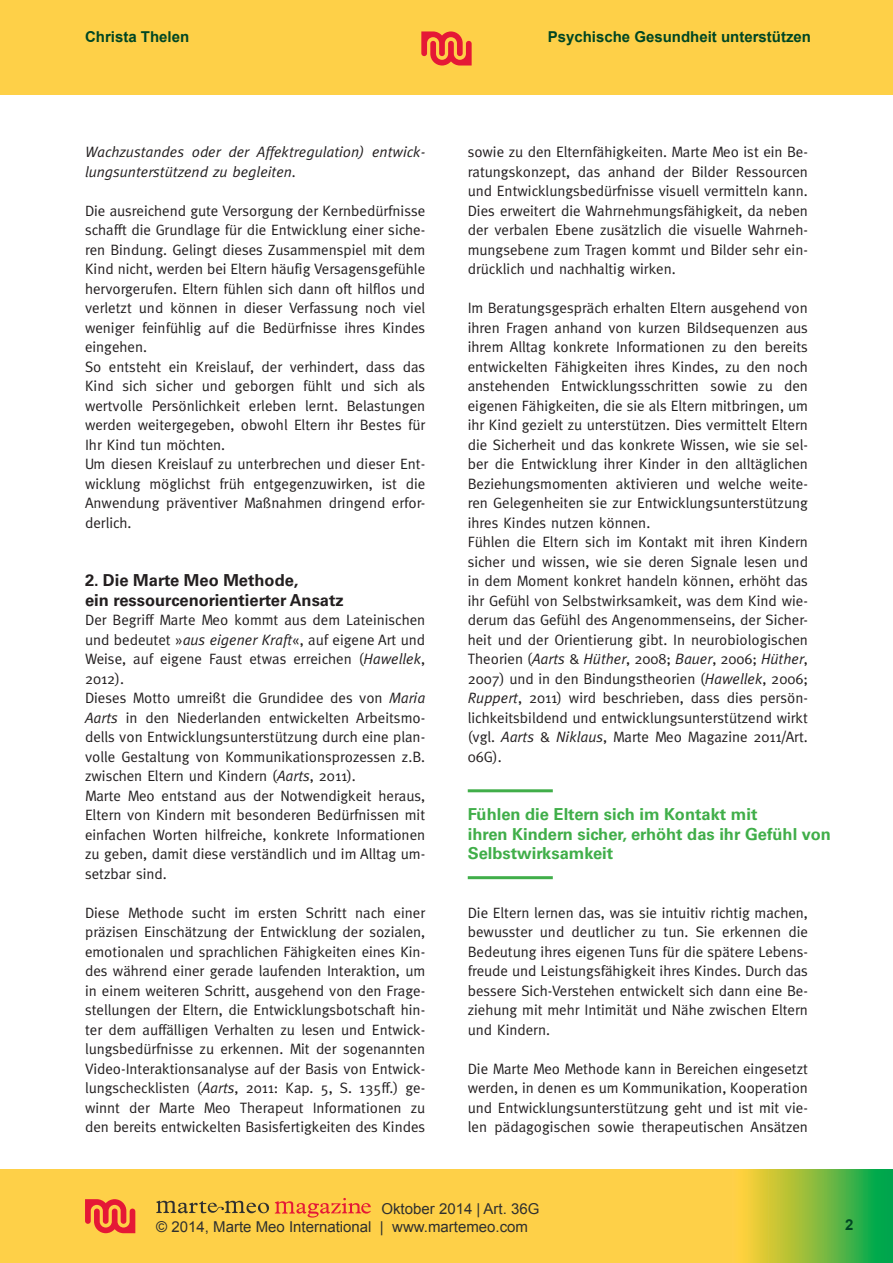
<style>
.page{position:relative;width:893px;height:1263px;background:#fff}
.page>*{position:absolute;margin:0;border:0;box-sizing:border-box;transform-origin:0 0}
.t1{font:700 16.5px/19.5px "Univers LT Std";color:#40ae49}
.t2{font:700 16.5px/19.5px "Univers LT Std";color:#231f20}
.t3{font:15px/19.5px "Meta";color:#231f20;text-align:justify}
.t4{font:italic 15px/19.5px "Meta";color:#231f20}
.t5{font:15px/18px "Arial";color:#2f302f}
.t6{font:700 15px "Arial";color:#004623}
.s1{font-style:italic}
</style>
<div class="page">
<div style="left:0;top:0;width:893px;height:95px;background:#fed048"></div>
<div style="left:0;top:1169px;width:893px;height:94px;background:#fed048"></div>
<svg style="left:421px;top:31px;width:51px;height:35px"></svg>
<svg style="left:742px;top:1169px;width:151px;height:94px;background:#7dba40"></svg>
<svg style="left:85px;top:1199px;width:50px;height:34px"></svg>
<svg style="left:156px;top:1201px;width:113px;height:12px"></svg>
<svg style="left:275px;top:1198px;width:96px;height:19px"></svg>
<hr style="left:468px;top:789px;width:85px;height:3px;background:#40ae49">
<hr style="left:468px;top:876px;width:85px;height:3px;background:#40ae49">
<p class="t6" style="left:85px;top:28px;width:106px">Christa Thelen</p>
<p class="t6" style="left:548px;top:28px;width:265px">Psychische Gesundheit unterstützen</p>
<p class="t4" style="left:85px;top:142px;width:342px">Wachzustandes oder der Affektregulation) entwick&shy;lungsunterstützend zu begleiten.</p>
<p class="t3" style="left:85px;top:201px;width:342px;text-align:left">Die ausreichend gute Versorgung der Kernbedürfnisse schafft die Grundlage für die Entwicklung einer siche&shy;ren Bindung. Gelingt dieses Zusammenspiel mit dem Kind nicht, werden bei Eltern häufig Versagensgefühle hervorgerufen. Eltern fühlen sich dann oft hilflos und verletzt und können in dieser Verfassung noch viel weniger feinfühlig auf die Bedürfnisse ihres Kindes eingehen.<br>So entsteht ein Kreislauf, der verhindert, dass das Kind sich sicher und geborgen fühlt und sich als wertvolle Persönlichkeit erleben lernt. Belastungen werden weitergegeben, obwohl Eltern ihr Bestes für Ihr Kind tun möchten.<br>Um diesen Kreislauf zu unterbrechen und dieser Ent&shy;wicklung möglichst früh entgegenzuwirken, ist die Anwendung präventiver Maßnahmen dringend erfor&shy;derlich.</p>
<p class="t2" style="left:85px;top:571px;width:260px">2. Die Marte Meo Methode,<br>ein ressourcenorientierter Ansatz</p>
<p class="t3" style="left:85px;top:610px;width:342px;text-align:left">Der Begriff Marte Meo kommt aus dem Lateinischen und bedeutet »<span class="s1">aus eigener Kraft</span>«, auf eigene Art und Weise, auf eigene Faust etwas erreichen (<span class="s1">Hawellek</span>, 2012).<br>Dieses Motto umreißt die Grundidee des von <span class="s1">Maria Aarts</span> in den Niederlanden entwickelten Arbeitsmo&shy;dells von Entwicklungsunterstützung durch eine plan&shy;volle Gestaltung von Kommunikationsprozessen z.B. zwischen Eltern und Kindern (<span class="s1">Aarts</span>, 2011).<br>Marte Meo entstand aus der Notwendigkeit heraus, Eltern von Kindern mit besonderen Bedürfnissen mit einfachen Worten hilfreiche, konkrete Informationen zu geben, damit diese verständlich und im Alltag um&shy;setzbar sind.</p>
<p class="t3" style="left:85px;top:903px;width:342px">Diese Methode sucht im ersten Schritt nach einer präzisen Einschätzung der Entwicklung der sozialen, emotionalen und sprachlichen Fähigkeiten eines Kin&shy;des während einer gerade laufenden Interaktion, um in einem weiteren Schritt, ausgehend von den Frage&shy;stellungen der Eltern, die Entwicklungsbotschaft hin&shy;ter dem auffälligen Verhalten zu lesen und Entwick&shy;lungsbedürfnisse zu erkennen. Mit der sogenannten Video-Interaktionsanalyse auf der Basis von Entwick&shy;lungschecklisten (<span class="s1">Aarts</span>, 2011: Kap. 5, S. 135ff.) ge&shy;winnt der Marte Meo Therapeut Informationen zu den bereits entwickelten Basisfertigkeiten des Kindes</p>
<p class="t3" style="left:468px;top:142px;width:342px">sowie zu den Elternfähigkeiten. Marte Meo ist ein Be&shy;ratungskonzept, das anhand der Bilder Ressourcen und Entwicklungsbedürfnisse visuell vermitteln kann.<br>Dies erweitert die Wahrnehmungsfähigkeit, da neben der verbalen Ebene zusätzlich die visuelle Wahrneh&shy;mungsebene zum Tragen kommt und Bilder sehr ein&shy;drücklich und nachhaltig wirken.</p>
<p class="t3" style="left:468px;top:298px;width:342px;text-align:left">Im Beratungsgespräch erhalten Eltern ausgehend von ihren Fragen anhand von kurzen Bildsequenzen aus ihrem Alltag konkrete Informationen zu den bereits entwickelten Fähigkeiten ihres Kindes, zu den noch anstehenden Entwicklungsschritten sowie zu den eigenen Fähigkeiten, die sie als Eltern mitbringen, um ihr Kind gezielt zu unterstützen. Dies vermittelt Eltern die Sicherheit und das konkrete Wissen, wie sie sel&shy;ber die Entwicklung ihrer Kinder in den alltäglichen Beziehungsmomenten aktivieren und welche weite&shy;ren Gelegenheiten sie zur Entwicklungsunterstützung ihres Kindes nutzen können.<br>Fühlen die Eltern sich im Kontakt mit ihren Kindern sicher und wissen, wie sie deren Signale lesen und in dem Moment konkret handeln können, erhöht das ihr Gefühl von Selbstwirksamkeit, was dem Kind wie&shy;derum das Gefühl des Angenommenseins, der Sicher&shy;heit und der Orientierung gibt. In neurobiologischen Theorien (<span class="s1">Aarts</span> &amp; <span class="s1">Hüther</span>, 2008; <span class="s1">Bauer</span>, 2006; <span class="s1">Hüther</span>, 2007) und in den Bindungstheorien (<span class="s1">Hawellek</span>, 2006; <span class="s1">Ruppert</span>, 2011) wird beschrieben, dass dies persön&shy;lichkeitsbildend und entwicklungsunterstützend wirkt (vgl. <span class="s1">Aarts</span> &amp; <span class="s1">Niklaus</span>, Marte Meo Magazine 2011/Art.<br>06G).</p>
<p class="t1" style="left:468px;top:805px;width:365px">Fühlen die Eltern sich im Kontakt mit<br>ihren Kindern sicher, erhöht das ihr Gefühl von<br>Selbstwirksamkeit</p>
<p class="t3" style="left:468px;top:903px;width:342px">Die Eltern lernen das, was sie intuitiv richtig machen, bewusster und deutlicher zu tun. Sie erkennen die Bedeutung ihres eigenen Tuns für die spätere Lebens&shy;freude und Leistungsfähigkeit ihres Kindes. Durch das bessere Sich-Verstehen entwickelt sich dann eine Be&shy;ziehung mit mehr Intimität und Nähe zwischen Eltern und Kindern.</p>
<p class="t3" style="left:468px;top:1059px;width:342px">Die Marte Meo Methode kann in Bereichen eingesetzt werden, in denen es um Kommunikation, Kooperation und Entwicklungsunterstützung geht und ist mit vie&shy;len pädagogischen sowie therapeutischen Ansätzen</p>
<p class="t5" style="left:156px;top:1199px;width:385px;text-indent:225px">Oktober 2014 | Art. 36G © 2014, Marte Meo International | www.martemeo.com</p>
<p class="t6" style="left:845px;top:1216px;width:10px">2</p>
</div>
